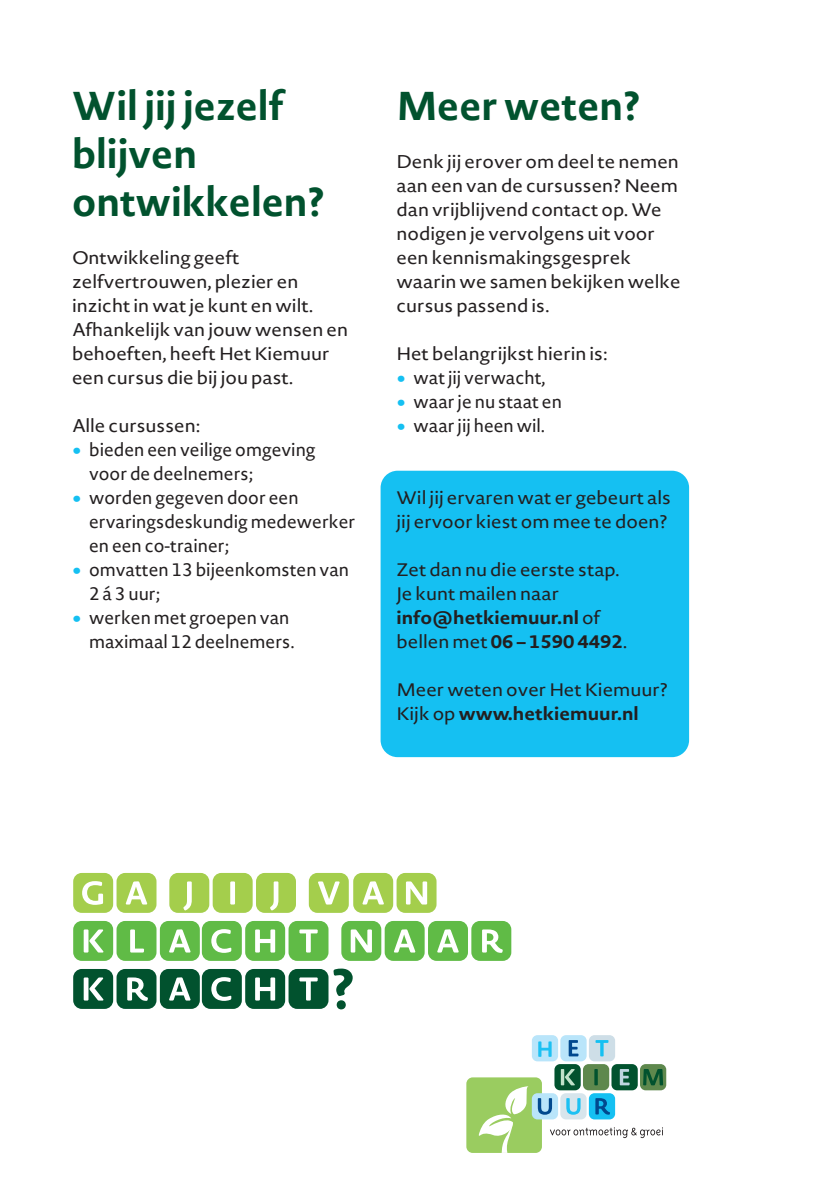
<style>
.page{position:relative;width:840px;height:1191px;background:#fff}
.page>*{position:absolute;margin:0;border:0;box-sizing:border-box;transform-origin:0 0}
.t1{font:56px "Novel Sans Rd Pro Block";color:#60bb46}
.t2{font:56px "Novel Sans Rd Pro Block";color:#a4ce4c}
.t3{font:56px "Novel Sans Rd Pro Block";color:#01522e}
.t4{font:700 40px/48px "Novel Sans Office Pro";color:#01522e}
.t5{font:18px/24px "Novel Sans Office Pro";color:#231f20;scale:1.07 1}
.t6{font:18px/24px "Novel Sans Office Pro";color:#231f20}
.s1{font-size:36px;color:#15c0f2}
.s2{font-weight:700}
</style>
<div class="page">
<div style="left:380px;top:471px;width:308px;height:286px;background:#15c0f2;border-radius:17px"></div>
<svg style="left:550px;top:1127px;width:111px;height:11px"></svg>
<div style="left:466px;top:1077px;width:75px;height:76px;background:#9acc60;border-radius:6px"></div>
<svg style="left:478px;top:1086px;width:50px;height:67px"></svg>
<div style="left:554px;top:1064px;width:26px;height:26px;background:#01522e;border-radius:6px"></div>
<svg style="left:560px;top:1069px;width:14px;height:16px"></svg>
<div style="left:582px;top:1064px;width:27px;height:26px;background:#5e884d;border-radius:6px"></div>
<hr style="left:594px;top:1069px;width:3px;height:16px;background:#01522e">
<div style="left:611px;top:1064px;width:26px;height:26px;background:#01522e;border-radius:6px"></div>
<svg style="left:619px;top:1069px;width:10px;height:16px"></svg>
<div style="left:639px;top:1064px;width:27px;height:26px;background:#5e884d;border-radius:6px"></div>
<svg style="left:643px;top:1069px;width:19px;height:16px"></svg>
<div style="left:531px;top:1093px;width:26px;height:26px;background:#b9e5fa;border-radius:6px"></div>
<svg style="left:537px;top:1098px;width:14px;height:16px"></svg>
<div style="left:560px;top:1093px;width:26px;height:26px;background:#d7e5ec;border-radius:6px"></div>
<svg style="left:566px;top:1098px;width:14px;height:16px"></svg>
<div style="left:588px;top:1093px;width:26px;height:26px;background:#15c0f2;border-radius:6px"></div>
<svg style="left:595px;top:1098px;width:14px;height:16px"></svg>
<div style="left:531px;top:1035px;width:26px;height:26px;background:#b9e5fa;border-radius:6px"></div>
<svg style="left:538px;top:1041px;width:13px;height:15px"></svg>
<div style="left:560px;top:1035px;width:26px;height:26px;background:#b9e5fa;border-radius:6px"></div>
<svg style="left:568px;top:1040px;width:10px;height:16px"></svg>
<div style="left:588px;top:1035px;width:26px;height:26px;background:#cedee7;border-radius:6px"></div>
<svg style="left:595px;top:1040px;width:13px;height:16px"></svg>
<h2 class="t4" style="left:72px;top:81px;width:254px">Wil jij jezelf blijven ontwikkelen?</h2>
<p class="t5" style="left:72px;top:246px;width:259px">Ontwikkeling geeft zelfvertrouwen, plezier en inzicht in watje kunt en wilt.<br>Afhankelijk van jouw wensen en behoeften, heeft Het Kiemuur een cursus die bij jou past.</p>
<p class="t5" style="left:72px;top:414px;width:121px">Alle cursussen:</p>
<p class="t6" style="left:89px;top:438px;width:228px;text-indent:-17px"><span class="s1">•</span> bieden een veilige omgeving voor de deelnemers;</p>
<p class="t6" style="left:89px;top:486px;width:267px;text-indent:-17px"><span class="s1">•</span> worden gegeven door een ervaringsdeskundig medewerker en een co-trainer;</p>
<p class="t6" style="left:89px;top:558px;width:261px;text-indent:-17px"><span class="s1">•</span> omvatten 13 bijeenkomsten van<br>2á3uur;</p>
<p class="t6" style="left:72px;top:606px;width:224px;text-align:right"><span class="s1">•</span> werken met groepen van maximaal 12 deelnemers.</p>
<h2 class="t4" style="left:396px;top:82px;width:245px">Meer weten?</h2>
<p class="t5" style="left:396px;top:150px;width:267px">Denk jij erover om deel te nemen aan een van de cursussen? Neem dan vrijblijvend contact op. We nodigen je vervolgens uit voor een kennismakingsgesprek waarin we samen bekijken welke cursus passend is.</p>
<p class="t5" style="left:396px;top:342px;width:199px">Het belangrijkst hierin is:</p>
<p class="t6" style="left:396px;top:366px;width:150px"><span class="s1">•</span> wat jij verwacht,</p>
<p class="t6" style="left:396px;top:390px;width:167px"><span class="s1">•</span> waar je nu staat en</p>
<p class="t6" style="left:396px;top:414px;width:150px"><span class="s1">•</span> waar jij heen wil.</p>
<p class="t5" style="left:396px;top:486px;width:258px">Wil jij ervaren wat er gebeurt als jij ervoor kiest om mee te doen?</p>
<p class="t5" style="left:396px;top:558px;width:217px">Zet dan nu die eerste stap.<br>Je kunt mailen naar <span class="s2">info@hetkiemuur.nl</span> of bellen met <span class="s2">06 – 1590 4492</span>.</p>
<p class="t5" style="left:396px;top:678px;width:255px">Meer weten over Het Kiemuur?<br>Kijk op <span class="s2">www.hetkiemuur.nl</span></p>
<h1 class="t2" style="left:72px;top:870px;width:368px">GA JIJ VAN</h1>
<h1 class="t1" style="left:72px;top:918px;width:443px">KLACHT NAAR</h1>
<h1 class="t3" style="left:72px;top:966px;width:284px">KRACHT?</h1>
</div>
